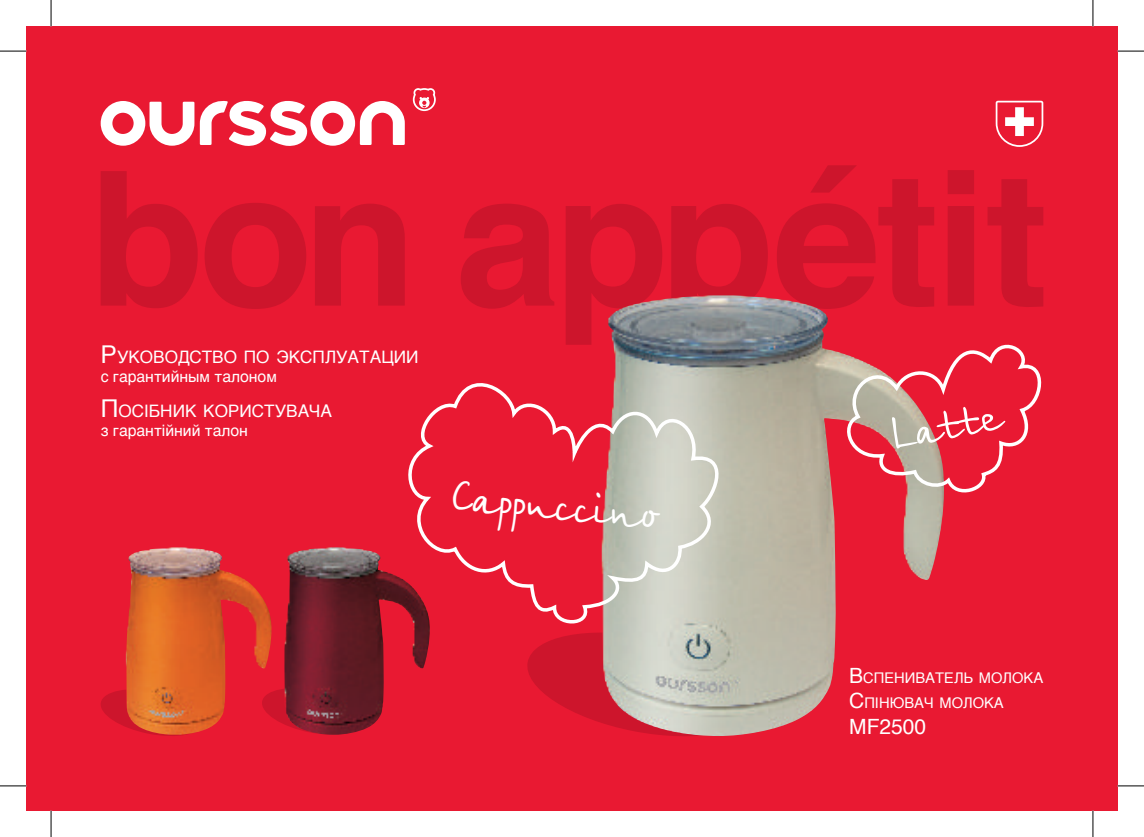
<style>
.page{position:relative;width:1144px;height:837px;background:#fff}
.page>*{position:absolute;margin:0;border:0;box-sizing:border-box;transform-origin:0 0}
.t1{font:43.75px "Birch";color:#fff}
.t2{font:21px "Helvetica";color:#fff}
.t3{font:17.15px "Helvetica";color:#fff}
.t4{font:15.75px "Helvetica";color:#fff}
.t5{font:14.7px/25.2px "Helvetica";color:#fff}
.s1{font-size:24.5px}
.s2{font-size:21px}
</style>
<div class="page">
<div style="left:26px;top:26px;width:1092px;height:784px;background:#e91932"></div>
<svg style="left:527px;top:632px;width:210px;height:104px"></svg>
<svg style="left:995px;top:101px;width:49px;height:46px"></svg>
<svg style="left:101px;top:171px;width:97px;height:137px"></svg>
<svg style="left:205px;top:203px;width:101px;height:106px"></svg>
<svg style="left:315px;top:204px;width:90px;height:101px"></svg>
<svg style="left:671px;top:204px;width:97px;height:91px"></svg>
<svg style="left:461px;top:204px;width:93px;height:104px"></svg>
<svg style="left:566px;top:204px;width:96px;height:140px"></svg>
<svg style="left:777px;top:165px;width:157px;height:130px"></svg>
<svg style="left:948px;top:170px;width:26px;height:135px;background:#cf152c"></svg>
<svg style="left:987px;top:179px;width:56px;height:128px"></svg>
<svg style="left:101px;top:101px;width:93px;height:45px"></svg>
<svg style="left:200px;top:100px;width:205px;height:46px"></svg>
<svg style="left:412px;top:88px;width:24px;height:24px"></svg>
<svg style="left:101px;top:690px;width:87px;height:46px"></svg>
<img style="left:125px;top:547px;width:147px;height:187px">
<img style="left:600px;top:295px;width:344px;height:440px">
<svg style="left:839px;top:333px;width:203px;height:166px"></svg>
<svg style="left:260px;top:684px;width:84px;height:51px"></svg>
<img style="left:284px;top:547px;width:146px;height:187px">
<svg style="left:400px;top:365px;width:329px;height:261px"></svg>
<svg style="left:0;top:51px;width:26px;height:1px"></svg>
<svg style="left:1118px;top:51px;width:26px;height:1px"></svg>
<svg style="left:0;top:785px;width:26px;height:1px"></svg>
<svg style="left:1118px;top:785px;width:26px;height:1px"></svg>
<svg style="left:51px;top:0;width:1px;height:26px"></svg>
<svg style="left:51px;top:810px;width:1px;height:26px"></svg>
<svg style="left:1092px;top:0;width:1px;height:26px"></svg>
<svg style="left:1092px;top:810px;width:1px;height:26px"></svg>
<p class="t3" style="left:101px;top:344px;width:319px"><span class="s1">Р</span>уководство по эксплуатации</p>
<p class="t4" style="left:101px;top:364px;width:178px">с гарантийным талоном</p>
<p class="t4" style="left:101px;top:418px;width:149px">з гарантійний талон</p>
<p class="t3" style="left:101px;top:397px;width:233px"><span class="s1">П</span> осібник користувача</p>
<h1 class="t1" style="left:455px;top:464px;width:210px;rotate:5deg">Cappuccino</h1>
<h1 class="t1" style="left:886px;top:404px;width:113px;rotate:-11deg">Latte</h1>
<p class="t5" style="left:849px;top:665px;width:196px"><span class="s2">В</span>спениватель молока<br><span class="s2">C</span>пінювач молока</p>
<p class="t2" style="left:849px;top:709px;width:79px">MF2500</p>
</div>
